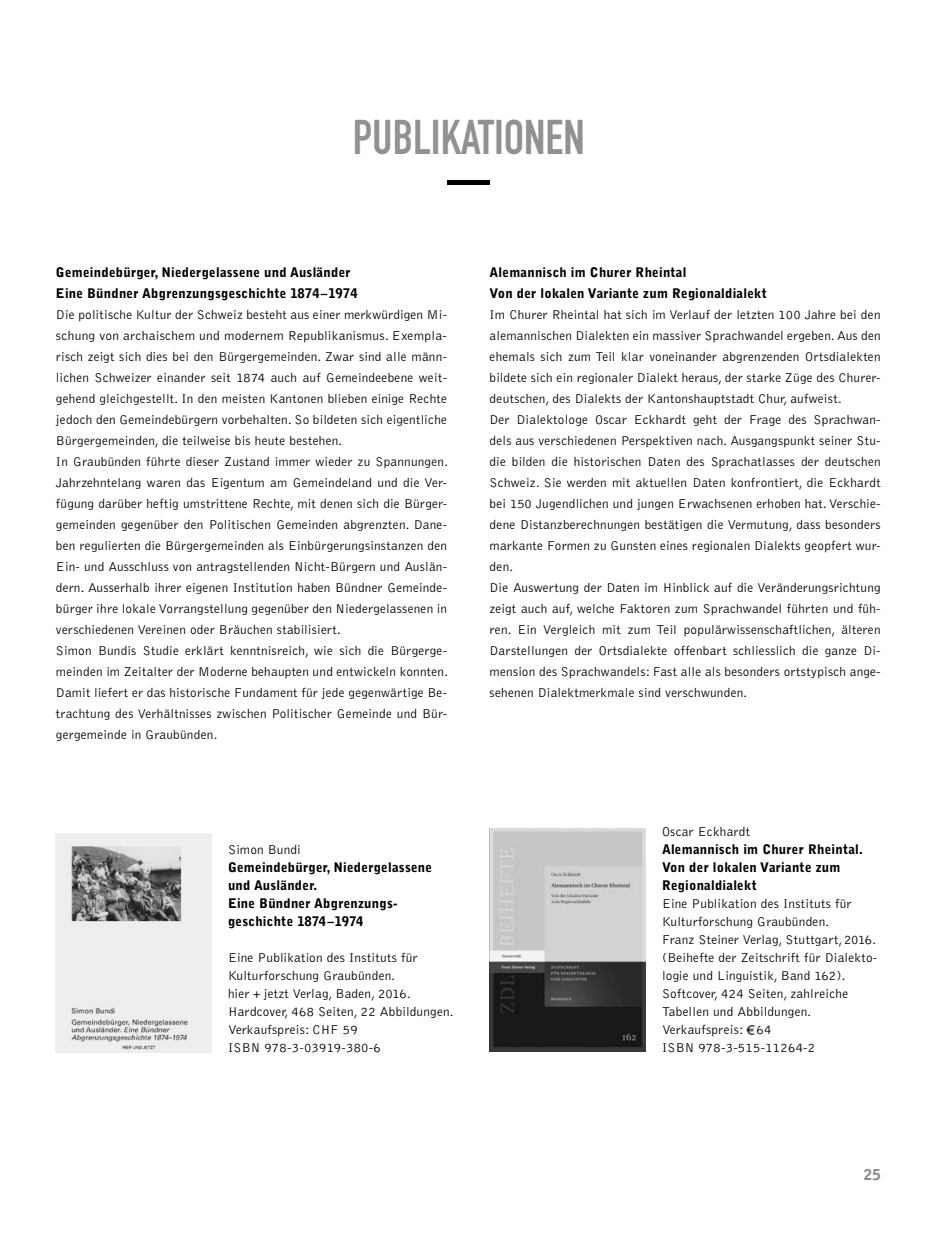
<style>
.page{position:relative;width:936px;height:1234px;background:#fff}
.page>*{position:absolute;margin:0;border:0;box-sizing:border-box;transform-origin:0 0}
.t1{font:48px "DIN Engschrift";color:#8f9193}
.t2{font:900 15px "Bell Gothic";color:#8b8c8e}
.t3{font:300 13.2px/21px "Bell Gothic";letter-spacing:.02em;color:#000}
.t4{font:900 13.2px/18px "Bell Gothic";letter-spacing:.02em;color:#000}
</style>
<div class="page">
<img style="left:55px;top:833px;width:156px;height:218px">
<img style="left:489px;top:828px;width:156px;height:223px">
<div style="left:446px;top:180px;width:43px;height:5px;background:#000"></div>
<svg style="left:746px;top:1025px;width:9px;height:9px"></svg>
<h1 class="t1" style="left:352px;top:109px;width:233px">PUBLIKATIONEN</h1>
<p class="t4" style="left:56px;top:261px;width:303px;line-height:21px">Gemeindebürger, Niedergelassene und Ausländer<br>Eine Bündner Abgrenzungsgeschichte 1874–1974</p>
<p class="t3" style="left:56px;top:304px;width:393px">Die politische Kultur der Schweiz besteht aus einer merkwürdigen Mi&shy;schung von archaischem und modernem Republikanismus. Exempla&shy;risch zeigt sich dies bei den Bürgergemeinden. Zwar sind alle männ&shy;lichen Schweizer einander seit 1874 auch auf Gemeindeebene weit&shy;gehend gleichgestellt. In den meisten Kantonen blieben einige Rechte jedoch den Gemeindebürgern vorbehalten. So bildeten sich eigentliche Bürgergemeinden, die teilweise bis heute bestehen.<br>In Graubünden führte dieser Zustand immer wieder zu Spannungen.<br>Jahrzehntelang waren das Eigentum am Gemeindeland und die Ver&shy;fügung darüber heftig umstrittene Rechte, mit denen sich die Bürger&shy;gemeinden gegenüber den Politischen Gemeinden abgrenzten. Dane&shy;ben regulierten die Bürgergemeinden als Einbürgerungsinstanzen den Ein- und Ausschluss von antragstellenden Nicht-Bürgern und Auslän&shy;dern. Ausserhalb ihrer eigenen Institution haben Bündner Gemeinde&shy;bürger ihre lokale Vorrangstellung gegenüber den Niedergelassenen in verschiedenen Vereinen oder Bräuchen stabilisiert.<br>Simon Bundis Studie erklärt kenntnisreich, wie sich die Bürgerge&shy;meinden im Zeitalter der Moderne behaupten und entwickeln konnten.<br>Damit liefert er das historische Fundament für jede gegenwärtige Be&shy;trachtung des Verhältnisses zwischen Politischer Gemeinde und Bür&shy;gergemeinde in Graubünden.</p>
<p class="t3" style="left:228px;top:839px;width:74px">Simon Bundi</p>
<p class="t4" style="left:228px;top:858px;width:205px">Gemeindebürger, Niedergelassene und Ausländer.<br>Eine Bündner Abgrenzungs&shy;geschichte 1874–1974</p>
<p class="t3" style="left:228px;top:948px;width:227px;line-height:18px">Eine Publikation des Instituts für<br>Kulturforschung Graubünden.<br>hier + jetzt Verlag, Baden, 2016.<br>Hardcover, 468 Seiten, 22 Abbildungen.<br>Verkaufspreis: CHF 59<br>ISBN 978-3-03919-380-6</p>
<p class="t4" style="left:489px;top:261px;width:279px;line-height:21px">Alemannisch im Churer Rheintal<br>Von der lokalen Variante zum Regionaldialekt</p>
<p class="t3" style="left:489px;top:304px;width:392px">Im Churer Rheintal hat sich im Verlauf der letzten 100 Jahre bei den alemannischen Dialekten ein massiver Sprachwandel ergeben. Aus den ehemals sich zum Teil klar voneinander abgrenzenden Ortsdialekten bildete sich ein regionaler Dialekt heraus, der starke Züge des Churer&shy;deutschen, des Dialekts der Kantonshauptstadt Chur, aufweist.<br>Der Dialektologe Oscar Eckhardt geht der Frage des Sprachwan&shy;dels aus verschiedenen Perspektiven nach. Ausgangspunkt seiner Stu&shy;die bilden die historischen Daten des Sprachatlasses der deutschen Schweiz. Sie werden mit aktuellen Daten konfrontiert, die Eckhardt bei 150 Jugendlichen und jungen Erwachsenen erhoben hat. Verschie&shy;dene Distanzberechnungen bestätigen die Vermutung, dass besonders markante Formen zu Gunsten eines regionalen Dialekts geopfert wur&shy;den.<br>Die Auswertung der Daten im Hinblick auf die Veränderungsrichtung zeigt auch auf, welche Faktoren zum Sprachwandel führten und füh&shy;ren. Ein Vergleich mit zum Teil populärwissenschaftlichen, älteren Darstellungen der Ortsdialekte offenbart schliesslich die ganze Di&shy;mension des Sprachwandels: Fast alle als besonders ortstypisch ange&shy;sehenen Dialektmerkmale sind verschwunden.</p>
<p class="t3" style="left:662px;top:821px;width:90px">Oscar Eckhardt</p>
<p class="t4" style="left:662px;top:840px;width:202px">Alemannisch im Churer Rheintal.<br>Von der lokalen Variante zum<br>Regionaldialekt</p>
<p class="t3" style="left:662px;top:894px;width:217px;line-height:18px">Eine Publikation des Instituts für<br>Kulturforschung Graubünden.<br>Franz Steiner Verlag, Stuttgart, 2016. (Beihefte der Zeitschrift für Dialekto&shy;logie und Linguistik, Band 162).<br>Softcover, 424 Seiten, zahlreiche<br>Tabellen und Abbildungen.<br>Verkaufspreis: 64<br>ISBN 978-3-515-11264-2</p>
<p class="t2" style="left:863px;top:1165px;width:18px">25</p>
</div>
